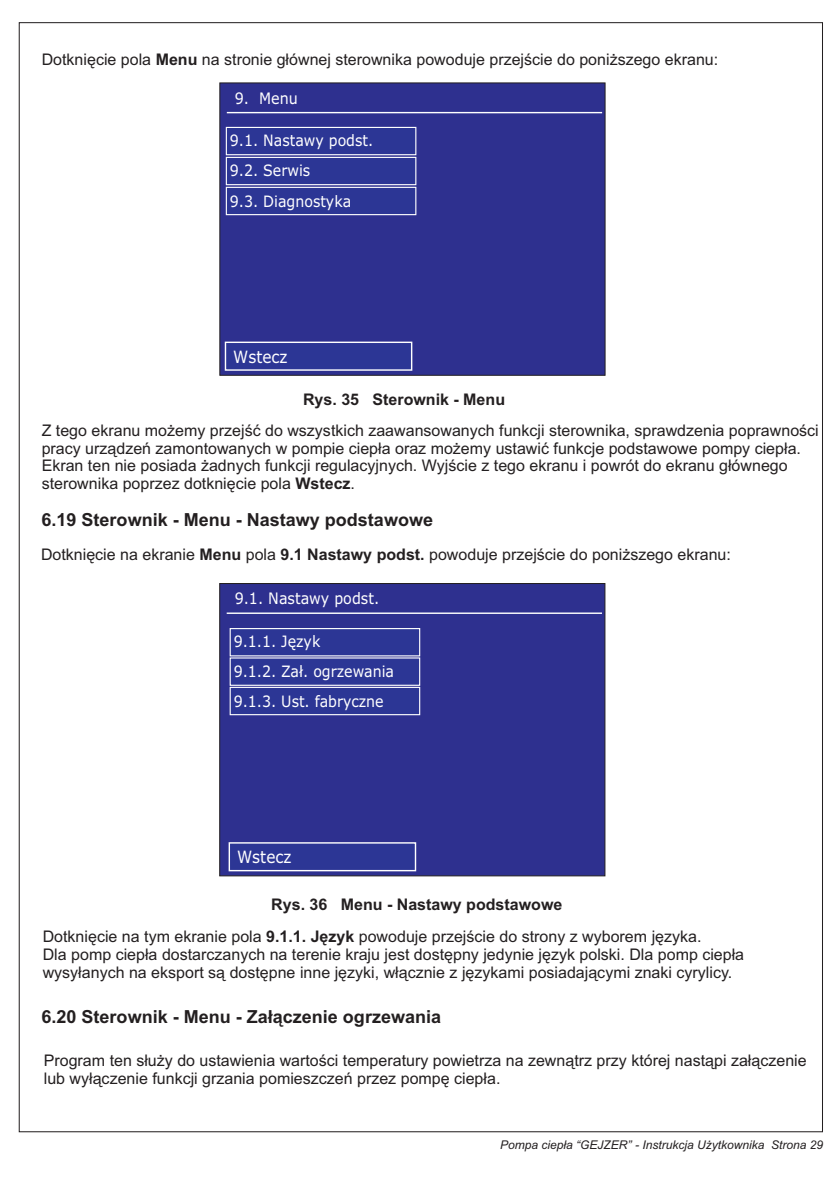
<style>
.page{position:relative;width:840px;height:1191px;background:#fff}
.page>*{position:absolute;margin:0;border:0;box-sizing:border-box;transform-origin:0 0}
.t1{font:700 18px "Arial";color:#231f20}
.t2{font:17px "Verdana";color:#fff;scale:.9 1}
.t3{font:16px/17.8px "Arial";color:#231f20}
.t4{font:700 16px "Arial";color:#231f20}
.t5{font:15.8px "Verdana";color:#fff;scale:.9 1}
.t6{font:15.6px/30.4px "Verdana";color:#fff;scale:.9 1}
.t7{font:italic 12px "Arial";color:#231f20}
.s1{font-weight:700}
</style>
<div class="page">
<div style="left:219px;top:82px;width:386px;height:294px;background:#2e308f"></div>
<svg style="left:224px;top:341px;width:189px;height:30px;background:#424ba0"></svg>
<hr style="left:227px;top:112px;width:374px;height:1px;background:#fff">
<svg style="left:225px;top:126px;width:192px;height:90px;background:#3c459c"></svg>
<div style="left:219px;top:583px;width:386px;height:293px;background:#2e308f"></div>
<svg style="left:228px;top:841px;width:188px;height:31px;background:#414a9f"></svg>
<hr style="left:226px;top:612px;width:375px;height:2px;background:#fff">
<svg style="left:229px;top:627px;width:191px;height:89px;background:#3e469d"></svg>
<p class="t3" style="left:42px;top:52px;width:677px">Dotkniêcie pola <span class="s1">Menu</span> na stronie g³ównej sterownika powoduje przejœcie do poni¿szego ekranu:</p>
<p class="t5" style="left:235px;top:92px;width:71px">9. Menu</p>
<p class="t6" style="left:230px;top:127px;width:161px">9.1. Nastawy podst.<br>9.2. Serwis<br>9.3. Diagnostyka</p>
<p class="t2" style="left:233px;top:349px;width:62px">Wstecz</p>
<p class="t4" style="left:303px;top:393px;width:203px">Rys. 35 Sterownik - Menu</p>
<p class="t3" style="left:42px;top:422px;width:778px">Z tego ekranu mo¿emy przejœæ do wszystkich zaawansowanych funkcji sterownika, sprawdzenia poprawnoœci pracy urz¹dzeñ zamontowanych w pompie ciep³a oraz mo¿emy ustawiæ funkcje podstawowe pompy ciep³a.<br>Ekran ten nie posiada ¿adnych funkcji regulacyjnych. Wyjœcie z tego ekranu i powrót do ekranu g³ównego sterownika poprzez dotkniêcie pola <span class="s1">Wstecz</span>.</p>
<p class="t1" style="left:41px;top:513px;width:393px">6.19 Sterownik - Menu - Nastawy podstawowe</p>
<p class="t3" style="left:41px;top:547px;width:691px">Dotkniêcie na ekranie <span class="s1">Menu</span> pola <span class="s1">9.1 Nastawy podst.</span> powoduje przejœcie do poni¿szego ekranu:</p>
<p class="t5" style="left:234px;top:592px;width:162px">9.1. Nastawy podst.</p>
<p class="t6" style="left:233px;top:628px;width:179px;line-height:29.8px">9.1.1. Jêzyk<br>9.1.2. Za³. ogrzewania<br>9.1.3. Ust. fabryczne</p>
<p class="t2" style="left:237px;top:850px;width:62px">Wstecz</p>
<p class="t4" style="left:271px;top:898px;width:292px">Rys. 36 Menu - Nastawy podstawowe</p>
<p class="t3" style="left:43px;top:929px;width:702px">Dotkniêcie na tym ekranie pola <span class="s1">9.1.1. Jêzyk</span> powoduje przejœcie do strony z wyborem jêzyka.<br>Dla pomp ciep³a dostarczanych na terenie kraju jest dostêpny jedynie jêzyk polski. Dla pomp ciep³a wysy³anych na eksport s¹ dostêpne inne jêzyki, w³¹cznie z jêzykami posiadaj¹cymi znaki cyrylicy.</p>
<p class="t1" style="left:41px;top:1010px;width:401px">6.20 Sterownik - Menu - Za³¹czenie ogrzewania</p>
<p class="t3" style="left:44px;top:1052px;width:764px">Program ten s³u¿y do ustawienia wartoœci temperatury powietrza na zewn¹trz przy której nast¹pi za³¹czenie lub wy³¹czenie funkcji grzania pomieszczeñ przez pompê ciep³a.</p>
<p class="t7" style="left:500px;top:1140px;width:324px">Pompa ciep³a “GEJZER” - Instrukcja U¿ytkownika Strona 29</p>
</div>
